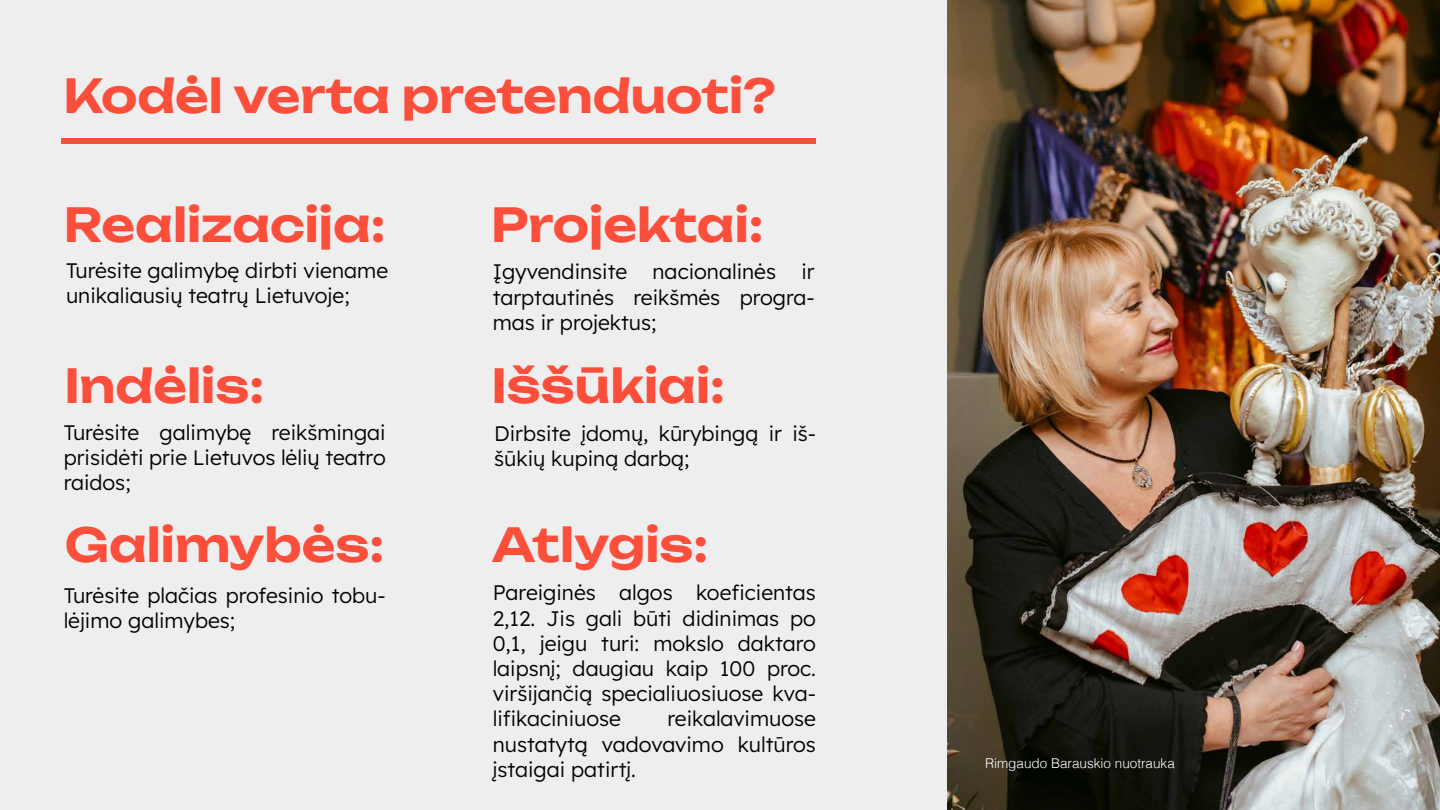
<style>
.page{position:relative;width:1440px;height:810px;background:#eeeeef}
.page>*{position:absolute;margin:0;border:0;box-sizing:border-box;transform-origin:0 0}
.t1{font:600 46.35px "Unbounded";color:#fb4e3b}
.t2{font:21px/25.2px "Lexend";color:#000;text-align:justify}
.t3{font:300 13.5px "Helvetica";color:#fff}
</style>
<div class="page">
<img style="left:947px;top:0;width:493px;height:810px">
<div style="left:61px;top:138px;width:754px;height:5px;background:#fb4e3b"></div>
<h1 class="t1" style="left:63px;top:57px;width:713px">Kodėl verta pretenduoti?</h1>
<h1 class="t1" style="left:64px;top:186px;width:323px">Realizacija:</h1>
<p class="t2" style="left:66px;top:257px;width:324px">Turėsite galimybę dirbti viename unikaliausių teatrų Lietuvoje;</p>
<h1 class="t1" style="left:64px;top:346px;width:201px">Indėlis:</h1>
<p class="t2" style="left:64px;top:419px;width:324px">Turėsite galimybę reikšmingai prisidėti prie Lietuvos lėlių teatro raidos;</p>
<h1 class="t1" style="left:65px;top:506px;width:321px">Galimybės:</h1>
<p class="t2" style="left:64px;top:581px;width:324px">Turėsite plačias profesinio tobu&shy;lėjimo galimybes;</p>
<h1 class="t1" style="left:491px;top:186px;width:274px">Projektai:</h1>
<p class="t2" style="left:493px;top:258px;width:324px">Įgyvendinsite nacionalinės ir tarptautinės reikšmės progra&shy;mas ir projektus;</p>
<h1 class="t1" style="left:492px;top:346px;width:235px">Iššūkiai:</h1>
<p class="t2" style="left:494px;top:419px;width:324px">Dirbsite įdomų, kūrybingą ir iš&shy;šūkių kupiną darbą;</p>
<h1 class="t1" style="left:492px;top:506px;width:218px">Atlygis:</h1>
<p class="t2" style="left:493px;top:579px;width:325px">Pareiginės algos koeficientas 2,12. Jis gali būti didinimas po 0,1, jeigu turi: mokslo daktaro laipsnį; daugiau kaip 100 proc. viršijančią specialiuosiuose kva&shy;lifikaciniuose</p>
<p class="t2" style="left:493px;top:705px;width:325px;text-indent:175px">reikalavimuose nustatytą vadovavimo kultūros įstaigai patirtį.</p>
<p class="t3" style="left:985px;top:752px;width:191px">Rimgaudo Barauskio nuotrauka</p>
</div>
